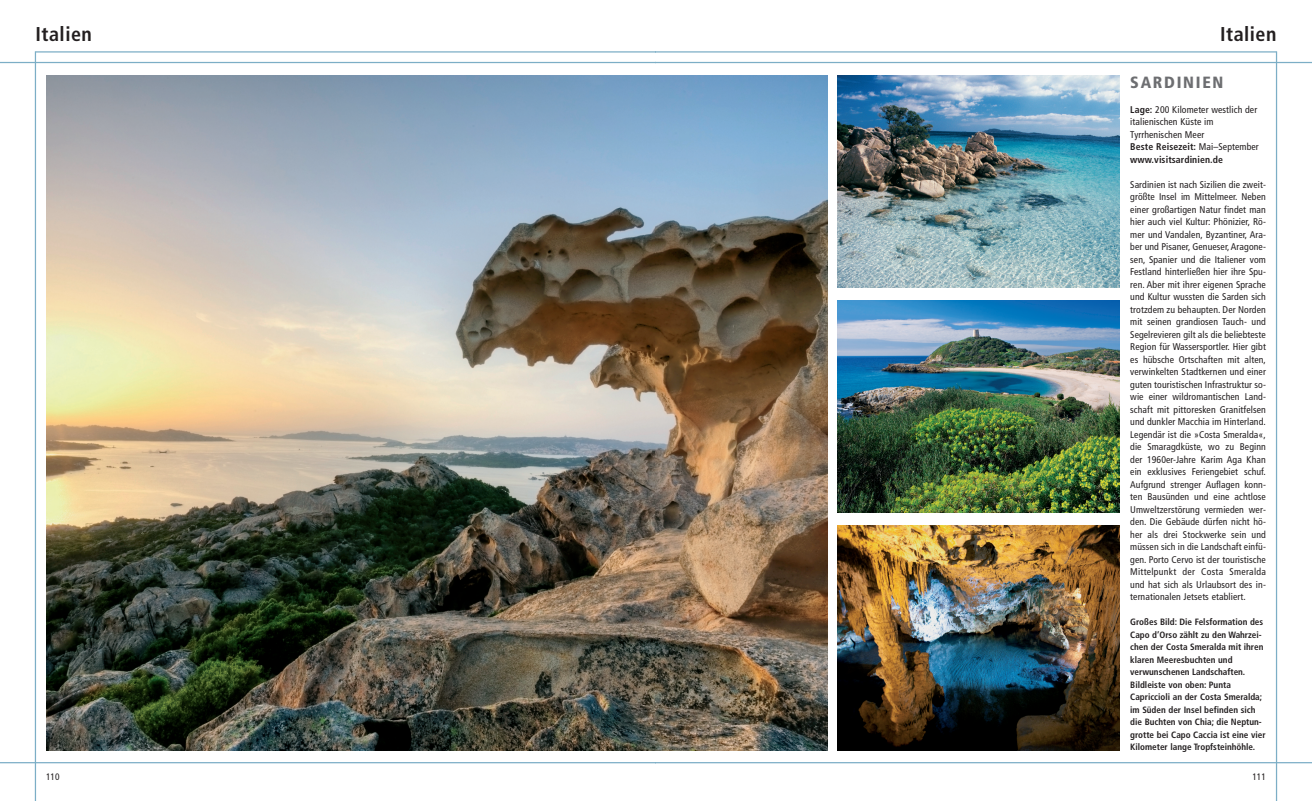
<style>
.page{position:relative;width:1312px;height:801px;background:#fff}
.page>*{position:absolute;margin:0;border:0;box-sizing:border-box;transform-origin:0 0}
.t1{font:700 condensed 20px "Frutiger";letter-spacing:.025em;color:#231f20}
.t2{font:900 condensed 16.25px "Frutiger";letter-spacing:.105em;color:#6d6e71}
.t3{font:condensed 9.75px/12.5px "Frutiger";letter-spacing:.01em;color:#231f20}
.t4{font:condensed 9.38px "Frutiger";color:#231f20}
.t5{font:700 condensed 9.12px/12.5px "Frutiger";color:#231f20}
.s1{font-weight:700}
</style>
<div class="page">
<img style="left:0;top:51px;width:656px;height:750px">
<img style="left:656px;top:51px;width:655px;height:750px">
<h1 class="t1" style="left:35px;top:23px;width:58px">Italien</h1>
<p class="t4" style="left:46px;top:771px;width:15px">110</p>
<h1 class="t1" style="left:1219px;top:26px;width:58px">Italien</h1>
<h2 class="t2" style="left:1129px;top:72px;width:94px">SARDINIEN</h2>
<p class="t3" style="left:1129px;top:104px;width:130px"><span class="s1">Lage:</span> 200 Kilometer westlich der italienischen Küste im<br>Tyrrhenischen Meer<br><span class="s1">Beste Reisezeit:</span> Mai–September <span class="s1">www.visitsardinien.de</span></p>
<p class="t3" style="left:1129px;top:179px;width:137px;text-align:justify">Sardinien ist nach Sizilien die zweit&shy;größte Insel im Mittelmeer. Neben einer großartigen Natur findet man hier auch viel Kultur: Phönizier, Rö&shy;mer und Vandalen, Byzantiner, Ara&shy;ber und Pisaner, Genueser, Aragone&shy;sen, Spanier und die Italiener vom Festland hinterließen hier ihre Spu&shy;ren. Aber mit ihrer eigenen Sprache und Kultur wussten die Sarden sich trotzdem zu behaupten. Der Norden mit seinen grandiosen Tauch- und Segelrevieren gilt als die beliebteste Region für Wassersportler. Hier gibt es hübsche Ortschaften mit alten, verwinkelten Stadtkernen und einer guten touristischen Infrastruktur so&shy;wie einer wildromantischen Land&shy;schaft mit pittoresken Granitfelsen und dunkler Macchia im Hinterland.<br>Legendär ist die »Costa Smeralda«, die Smaragdküste, wo zu Beginn der 1960er-Jahre Karim Aga Khan ein exklusives Feriengebiet schuf.<br>Aufgrund strenger Auflagen konn&shy;ten Bausünden und eine achtlose Umweltzerstörung vermieden wer&shy;den. Die Gebäude dürfen nicht hö&shy;her als drei Stockwerke sein und müssen sich in die Landschaft einfü&shy;gen. Porto Cervo ist der touristische Mittelpunkt der Costa Smeralda und hat sich als Urlaubsort des in&shy;ternationalen Jetsets etabliert.</p>
<p class="t5" style="left:1129px;top:616px;width:137px">Großes Bild: Die Felsformation des<br>Capo d’Orso zählt zu den Wahrzei&shy;chen der Costa Smeralda mit ihren klaren Meeresbuchten und verwunschenen Landschaften.<br>Bildleiste von oben: Punta<br>Capriccioli an der Costa Smeralda; im Süden der Insel befinden sich die Buchten von Chia; die Neptun&shy;grotte bei Capo Caccia ist eine vier<br>Kilometer lange Tropfsteinhöhle.</p>
<p class="t4" style="left:1251px;top:772px;width:15px">111</p>
</div>
